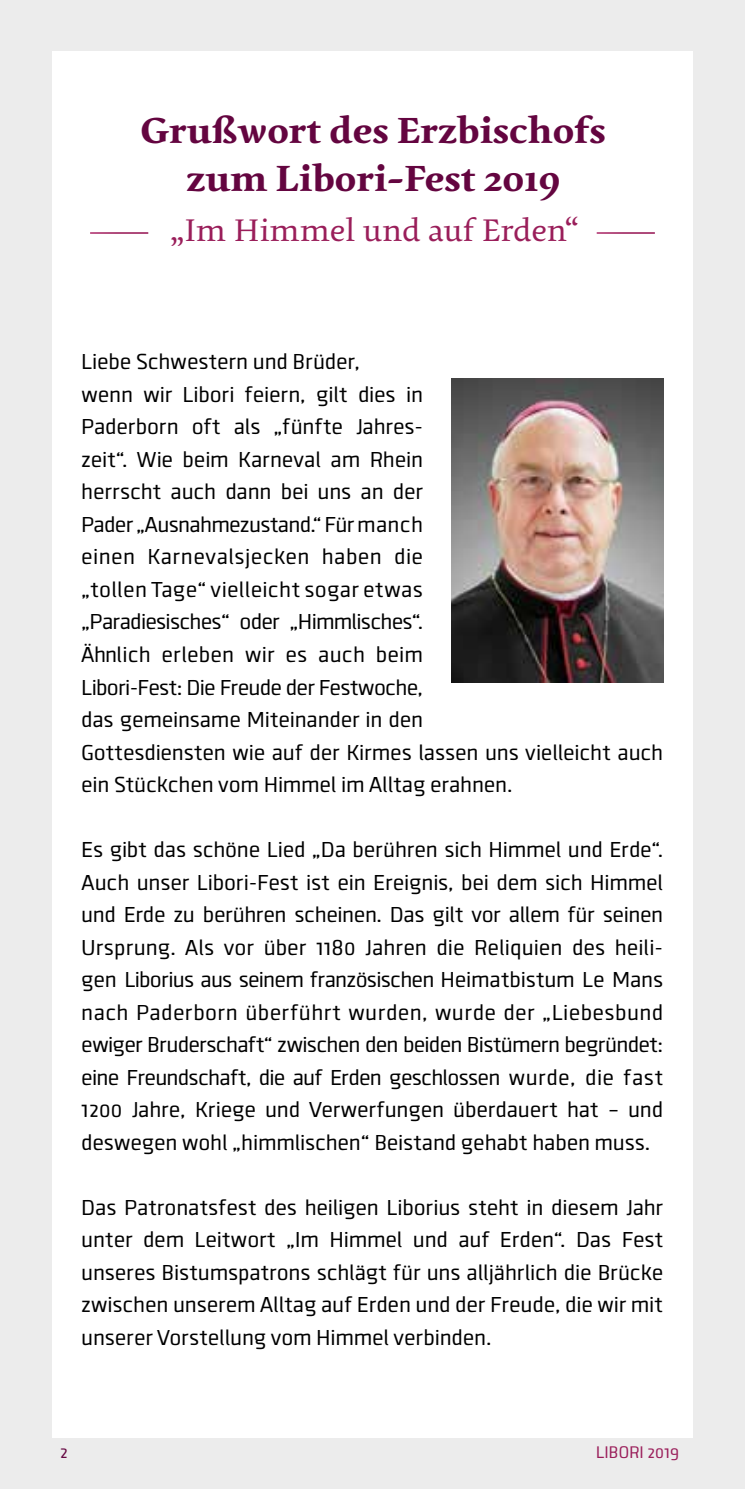
<style>
.page{position:relative;width:745px;height:1489px;background:#fff}
.page>*{position:absolute;margin:0;border:0;box-sizing:border-box;transform-origin:0 0}
.t1{font:700 40px/48px "Pollen";color:#640540;text-align:center}
.t2{font:34.5px "Pollen";color:#9a1e5a}
.t3{font:22.5px/32.5px "Clio";color:#000;text-align:justify}
.t4{font:17.5px "Clio";color:#9a1e5a}
.t5{font:17.5px "Clio";color:#640540}
</style>
<div class="page">
<div style="left:0;top:0;width:744px;height:1488px;background:#ececec"></div>
<div style="left:52px;top:51px;width:640px;height:1386px;background:#fff"></div>
<img style="left:451px;top:379px;width:212px;height:303px">
<h1 class="t1" style="left:140px;top:106px;width:467px">Grußwort des Erzbischofs zum Libori-Fest 2019</h1>
<h2 class="t2" style="left:171px;top:210px;width:409px">„Im Himmel und auf Erden“</h2>
<p class="t3" style="left:81px;top:345px;width:583px;text-align:left">Liebe Schwestern und Brüder,<br>wenn wir Libori feiern, gilt dies in<br>Paderborn oft als „fünfte Jahres-<br>zeit“. Wie beim Karneval am Rhein<br>herrscht auch dann bei uns an der<br>Pader „Ausnahmezustand.“ Für manch<br>einen Karnevalsjecken haben die<br>„tollen Tage“ vielleicht sogar etwas<br>„Paradiesisches“ oder „Himmlisches“.<br>Ähnlich erleben wir es auch beim<br>Libori-Fest: Die Freude der Festwoche,<br>das gemeinsame Miteinander in den<br>Gottesdiensten wie auf der Kirmes lassen uns vielleicht auch ein Stückchen vom Himmel im Alltag erahnen.</p>
<p class="t3" style="left:81px;top:833px;width:583px">Es gibt das schöne Lied „Da berühren sich Himmel und Erde“.<br>Auch unser Libori-Fest ist ein Ereignis, bei dem sich Himmel und Erde zu berühren scheinen. Das gilt vor allem für seinen Ursprung. Als vor über 1180 Jahren die Reliquien des heili&shy;gen Liborius aus seinem französischen Heimatbistum Le Mans nach Paderborn überführt wurden, wurde der „Liebesbund ewiger Bruderschaft“ zwischen den beiden Bistümern begründet: eine Freundschaft, die auf Erden geschlossen wurde, die fast 1200 Jahre, Kriege und Verwerfungen überdauert hat – und deswegen wohl „himmlischen“ Beistand gehabt haben muss.</p>
<p class="t3" style="left:81px;top:1190px;width:583px">Das Patronatsfest des heiligen Liborius steht in diesem Jahr unter dem Leitwort „Im Himmel und auf Erden“. Das Fest unseres Bistumspatrons schlägt für uns alljährlich die Brücke zwischen unserem Alltag auf Erden und der Freude, die wir mit unserer Vorstellung vom Himmel verbinden.</p>
<p class="t5" style="left:60px;top:1441px;width:9px">2</p>
<p class="t4" style="left:596px;top:1441px;width:85px">LIBORI 2019</p>
</div>
